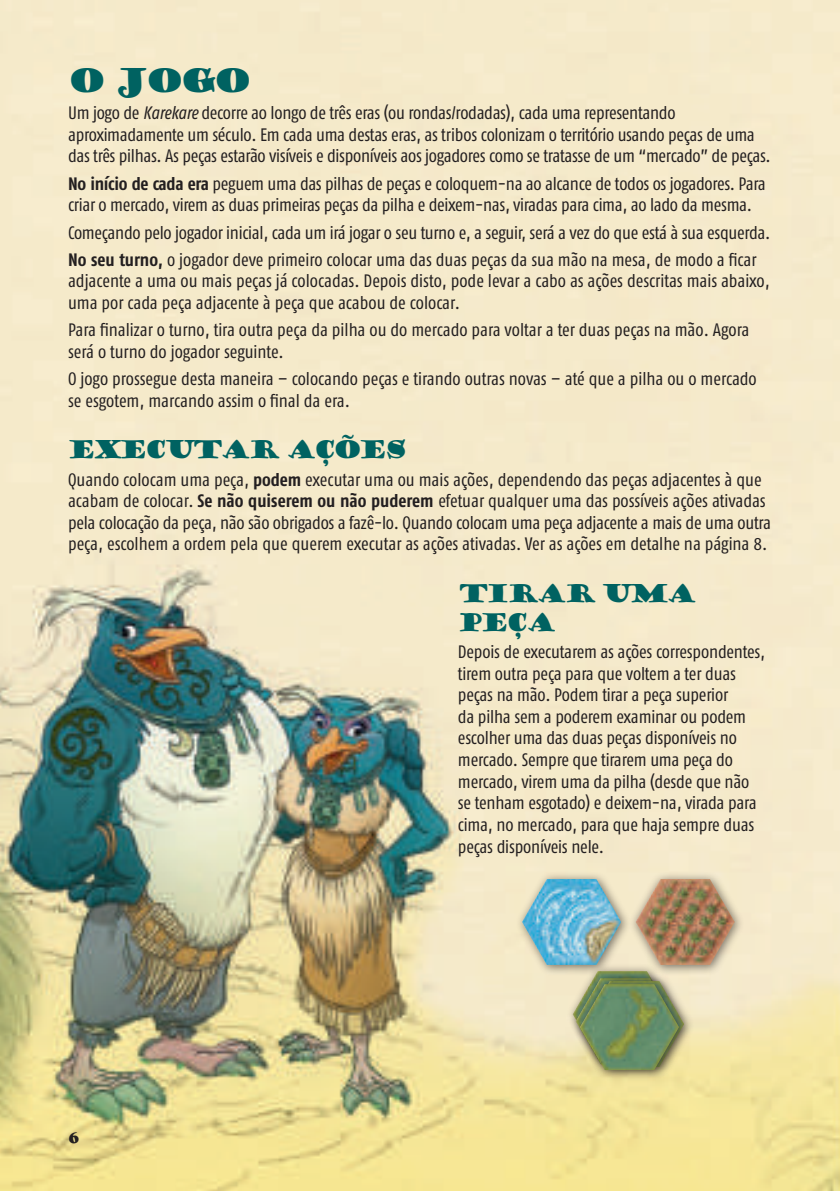
<style>
.page{position:relative;width:840px;height:1191px;background:#fff}
.page>*{position:absolute;margin:0;border:0;box-sizing:border-box;transform-origin:0 0}
.t1{font:32px "Goudy Stout";color:#006261}
.t2{font:24px/28.8px "Goudy Stout";letter-spacing:-.15em;color:#006261}
.t3{font:condensed 18px/21.6px "Fago OT";letter-spacing:-.01em;color:#231f20}
.t4{font:14px "Goudy Stout";color:#231f20}
.s1{font-style:italic}
.s2{font-weight:700}
</style>
<div class="page">
<img style="left:0;top:0;width:839px;height:1191px">
<div style="left:629px;top:871px;width:115px;height:105px;background:#231f20;opacity:.6"></div>
<img style="left:635px;top:879px;width:99px;height:86px">
<div style="left:515px;top:871px;width:116px;height:105px;background:#231f20;opacity:.6"></div>
<img style="left:522px;top:879px;width:99px;height:86px">
<div style="left:566px;top:963px;width:116px;height:105px;background:#231f20;opacity:.6"></div>
<div style="left:569px;top:970px;width:116px;height:105px;background:#231f20;opacity:.6"></div>
<div style="left:578px;top:973px;width:116px;height:105px;background:#231f20;opacity:.6"></div>
<div style="left:573px;top:976px;width:116px;height:105px;background:#231f20;opacity:.6"></div>
<img style="left:579px;top:984px;width:99px;height:86px">
<h1 class="t1" style="left:68px;top:59px;width:187px">O JOGO</h1>
<p class="t3" style="left:68px;top:102px;width:704px">Um jogo de <span class="s1">Karekare</span> decorre ao longo de três eras (ou rondas/rodadas), cada uma representando aproximadamente um século. Em cada uma destas eras, as tribos colonizam o território usando peças de uma das três pilhas. As peças estarão visíveis e disponíveis aos jogadores como se tratasse de um “mercado” de peças.</p>
<p class="t3" style="left:68px;top:172px;width:699px"><span class="s2">No início de cada era</span> peguem uma das pilhas de peças e coloquem-na ao alcance de todos os jogadores. Para criar o mercado, virem as duas primeiras peças da pilha e deixem-nas, viradas para cima, ao lado da mesma.</p>
<p class="t3" style="left:68px;top:219px;width:703px;line-height:27.2px">Começando pelo jogador inicial, cada um irá jogar o seu turno e, a seguir, será a vez do que está à sua esquerda.<br><span class="s2">No seu turno,</span> o jogador deve primeiro colocar uma das duas peças da sua mão na mesa, de modo a ficar</p>
<p class="t3" style="left:68px;top:270px;width:703px">adjacente a uma ou mais peças já colocadas. Depois disto, pode levar a cabo as ações descritas mais abaixo, uma por cada peça adjacente à peça que acabou de colocar.</p>
<p class="t3" style="left:68px;top:319px;width:682px">Para finalizar o turno, tira outra peça da pilha ou do mercado para voltar a ter duas peças na mão. Agora será o turno do jogador seguinte.</p>
<p class="t3" style="left:68px;top:368px;width:690px">O jogo prossegue desta maneira – colocando peças e tirando outras novas – até que a pilha ou o mercado se esgotem, marcando assim o final da era.</p>
<h2 class="t2" style="left:68px;top:436px;width:341px">EXECUTAR AÇÕES</h2>
<p class="t3" style="left:68px;top:468px;width:704px">Quando colocam uma peça, <span class="s2">podem</span> executar uma ou mais ações, dependendo das peças adjacentes à que acabam de colocar. <span class="s2">Se não quiserem ou não puderem</span> efetuar qualquer uma das possíveis ações ativadas pela colocação da peça, não são obrigados a fazê-lo. Quando colocam uma peça adjacente a mais de uma outra peça, escolhem a ordem pela que querem executar as ações ativadas. Ver as ações em detalhe na página 8.</p>
<h2 class="t2" style="left:458px;top:579px;width:241px">TIRAR UMA<br>PEÇA</h2>
<p class="t3" style="left:458px;top:641px;width:308px">Depois de executarem as ações correspondentes, tirem outra peça para que voltem a ter duas peças na mão. Podem tirar a peça superior<br>da pilha sem a poderem examinar ou podem escolher uma das duas peças disponíveis no mercado. Sempre que tirarem uma peça do mercado, virem uma da pilha (desde que não se tenham esgotado) e deixem-na, virada para cima, no mercado, para que haja sempre duas peças disponíveis nele.</p>
<p class="t4" style="left:68px;top:1129px;width:13px">6</p>
</div>
